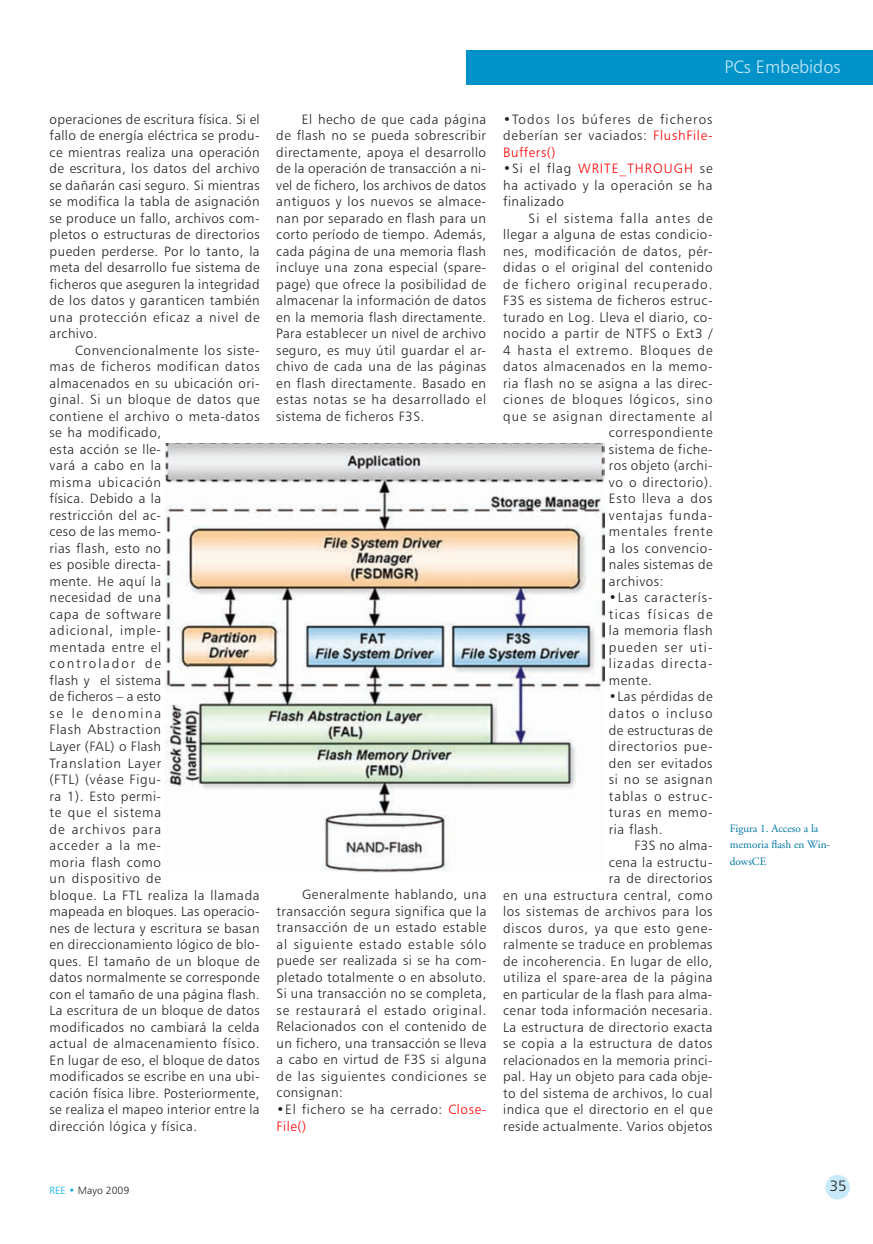
<style>
.page{position:relative;width:873px;height:1244px;background:#fff}
.page>*{position:absolute;margin:0;border:0;box-sizing:border-box;transform-origin:0 0}
.t1{font:18px "Humanist 777 BT Light B";color:#c6eafa}
.t2{font:15px "Humanist 777 BT Light B";color:#231f20}
.t3{font:13.5px/16.5px "Humanist 777 BT Light B";letter-spacing:.04em;color:#231f20;text-align:justify}
.t4{font:13.5px "Humanist 777 BT Light B";letter-spacing:.07em;color:#231f20}
.t5{font:13.5px "Humanist 777 BT Light B";letter-spacing:.075em;color:#231f20}
.t6{font:13.5px "Humanist 777 BT Light B";letter-spacing:.08em;color:#231f20}
.t7{font:13.5px "Humanist 777 BT Light B";letter-spacing:.065em;color:#231f20}
.t8{font:11.25px/16.5px "Adobe Garamond";color:#0076a3}
.t9{font:10.5px "Humanist 777 BT Light B";color:#231f20}
.s1{color:#f00}
.s2{color:#00aeef}
</style>
<div class="page">
<div style="left:466px;top:50px;width:407px;height:35px;background:#0092c8"></div>
<div style="left:825px;top:1174px;width:25px;height:25px;background:#c6eafa;border-radius:50%"></div>
<img style="left:165px;top:443px;width:440px;height:429px">
<p class="t3" style="left:50px;top:112px;width:212px">operaciones de escritura física. Si el fallo de energía eléctrica se produ&shy;ce mientras realiza una operación de escritura, los datos del archivo se dañarán casi seguro. Si mientras se modifica la tabla de asignación se produce un fallo, archivos com&shy;pletos o estructuras de directorios pueden perderse. Por lo tanto, la meta del desarrollo fue sistema de ficheros que aseguren la integridad de los datos y garanticen también una protección eficaz a nivel de archivo.</p>
<p class="t3" style="left:50px;top:343px;width:212px;text-align:left;text-indent:26px">Convencionalmente los siste&shy;mas de ficheros modifican datos almacenados en su ubicación ori&shy;ginal. Si un bloque de datos que contiene el archivo o meta-datos se ha modificado,<br>esta acción se lle-<br>vará a cabo en la<br>misma ubicación<br>física. Debido a la<br>restricción del ac-<br>ceso de las memo-<br>rias flash, esto no<br>es posible directa-<br>mente. He aquí la<br>necesidad de una<br>capa de software<br>adicional, imple-<br>mentada entre el<br>controlador de<br>flash y el sistema<br>de ficheros – a esto<br>se le denomina<br>Flash Abstraction<br>Layer (FAL) o Flash<br>Translation Layer<br>(FTL) (véase Figu-<br>ra 1). Esto permi-<br>te que el sistema<br>de archivos para<br>acceder a la me-<br>moria flash como<br>un dispositivo de<br>bloque. La FTL realiza la llamada mapeada en bloques. Las operacio&shy;nes de lectura y escritura se basan en direccionamiento lógico de blo&shy;ques. El tamaño de un bloque de datos normalmente se corresponde con el tamaño de una página flash.<br>La escritura de un bloque de datos modificados no cambiará la celda actual de almacenamiento físico.<br>En lugar de eso, el bloque de datos modificados se escribe en una ubi&shy;cación física libre. Posteriormente, se realiza el mapeo interior entre la dirección lógica y física.</p>
<h1 class="t1" style="left:724px;top:60px;width:118px">PCs Embebidos</h1>
<p class="t3" style="left:276px;top:112px;width:211px;text-indent:26px">El hecho de que cada página de flash no se pueda sobrescribir directamente, apoya el desarrollo de la operación de transacción a ni&shy;vel de fichero, los archivos de datos antiguos y los nuevos se almace&shy;nan por separado en flash para un corto período de tiempo. Además, cada página de una memoria flash incluye una zona especial (spare&shy;page) que ofrece la posibilidad de almacenar la información de datos en la memoria flash directamente.<br>Para establecer un nivel de archivo seguro, es muy útil guardar el ar&shy;chivo de cada una de las páginas en flash directamente. Basado en estas notas se ha desarrollado el sistema de ficheros F3S.</p>
<p class="t3" style="left:503px;top:112px;width:211px">•Todos los búferes de ficheros deberían ser vaciados: <span class="s1">FlushFile-Buffers()</span></p>
<p class="t3" style="left:503px;top:161px;width:211px">•Si el flag <span class="s1">WRITE_THROUGH</span> se ha activado y la operación se ha finalizado</p>
<p class="t6" style="left:529px;top:213px;width:185px">Si el sistema falla antes de</p>
<p class="t3" style="left:503px;top:227px;width:211px">llegar a alguna de estas condicio-</p>
<p class="t3" style="left:503px;top:244px;width:211px">nes, modificación de datos, pér-</p>
<p class="t3" style="left:503px;top:260px;width:211px">didas o el original del contenido</p>
<p class="t5" style="left:503px;top:279px;width:211px">de fichero original recuperado.</p>
<p class="t3" style="left:503px;top:293px;width:211px">F3S es sistema de ficheros estruc-</p>
<p class="t3" style="left:503px;top:310px;width:211px">turado en Log. Lleva el diario, co-</p>
<p class="t3" style="left:503px;top:326px;width:211px">nocido a partir de NTFS o Ext3 /</p>
<p class="t4" style="left:503px;top:345px;width:211px">4 hasta el extremo. Bloques de</p>
<p class="t3" style="left:503px;top:359px;width:211px">datos almacenados en la memo-</p>
<p class="t3" style="left:503px;top:376px;width:211px">ria flash no se asigna a las direc-</p>
<p class="t4" style="left:503px;top:394px;width:211px">ciones de bloques lógicos, sino</p>
<p class="t4" style="left:503px;top:411px;width:211px">que se asignan directamente al</p>
<p class="t3" style="left:609px;top:425px;width:105px">correspondiente</p>
<p class="t3" style="left:609px;top:442px;width:105px">sistema de fiche-</p>
<p class="t3" style="left:609px;top:458px;width:105px">ros objeto (archi-</p>
<p class="t3" style="left:609px;top:475px;width:105px">vo o directorio).</p>
<p class="t7" style="left:609px;top:493px;width:105px">Esto lleva a dos</p>
<p class="t5" style="left:609px;top:510px;width:105px">ventajas funda-</p>
<p class="t4" style="left:609px;top:526px;width:105px">mentales frente</p>
<p class="t3" style="left:609px;top:541px;width:105px">a los convencio-</p>
<p class="t3" style="left:609px;top:557px;width:105px">nales sistemas de</p>
<p class="t3" style="left:609px;top:574px;width:56px">archivos:</p>
<p class="t3" style="left:609px;top:590px;width:105px">•Las caracterís&shy;ticas físicas de la memoria flash pueden ser uti&shy;lizadas directa&shy;mente.</p>
<p class="t3" style="left:609px;top:689px;width:105px">•Las pérdidas de datos o incluso de estructuras de directorios pue&shy;den ser evitados si no se asignan tablas o estruc&shy;turas en memo&shy;ria flash.</p>
<p class="t3" style="left:503px;top:838px;width:211px;text-align:right">F3S no alma-<br>cena la estructu-<br>ra de directorios<br>en una estructura central, como los sistemas de archivos para los discos duros, ya que esto gene&shy;ralmente se traduce en problemas de incoherencia. En lugar de ello, utiliza el spare-area de la página en particular de la flash para alma&shy;cenar toda información necesaria.<br>La estructura de directorio exacta se copia a la estructura de datos relacionados en la memoria princi&shy;pal. Hay un objeto para cada obje&shy;to del sistema de archivos, lo cual indica que el directorio en el que reside actualmente. Varios objetos</p>
<p class="t3" style="left:277px;top:887px;width:211px;text-indent:26px">Generalmente hablando, una transacción segura significa que la transacción de un estado estable al siguiente estado estable sólo puede ser realizada si se ha com&shy;pletado totalmente o en absoluto.<br>Si una transacción no se completa, se restaurará el estado original.<br>Relacionados con el contenido de un fichero, una transacción se lleva a cabo en virtud de F3S si alguna de las siguientes condiciones se consignan:</p>
<p class="t3" style="left:277px;top:1102px;width:211px">•El fichero se ha cerrado: <span class="s1">Close-<br>File()</span></p>
<p class="t8" style="left:730px;top:820px;width:102px">Figura 1. Acceso a la memoria flash en Win&shy;dowsCE</p>
<p class="t9" style="left:50px;top:1185px;width:81px"><span class="s2">REE •</span> Mayo 2009</p>
<p class="t2" style="left:830px;top:1180px;width:18px">35</p>
</div>
